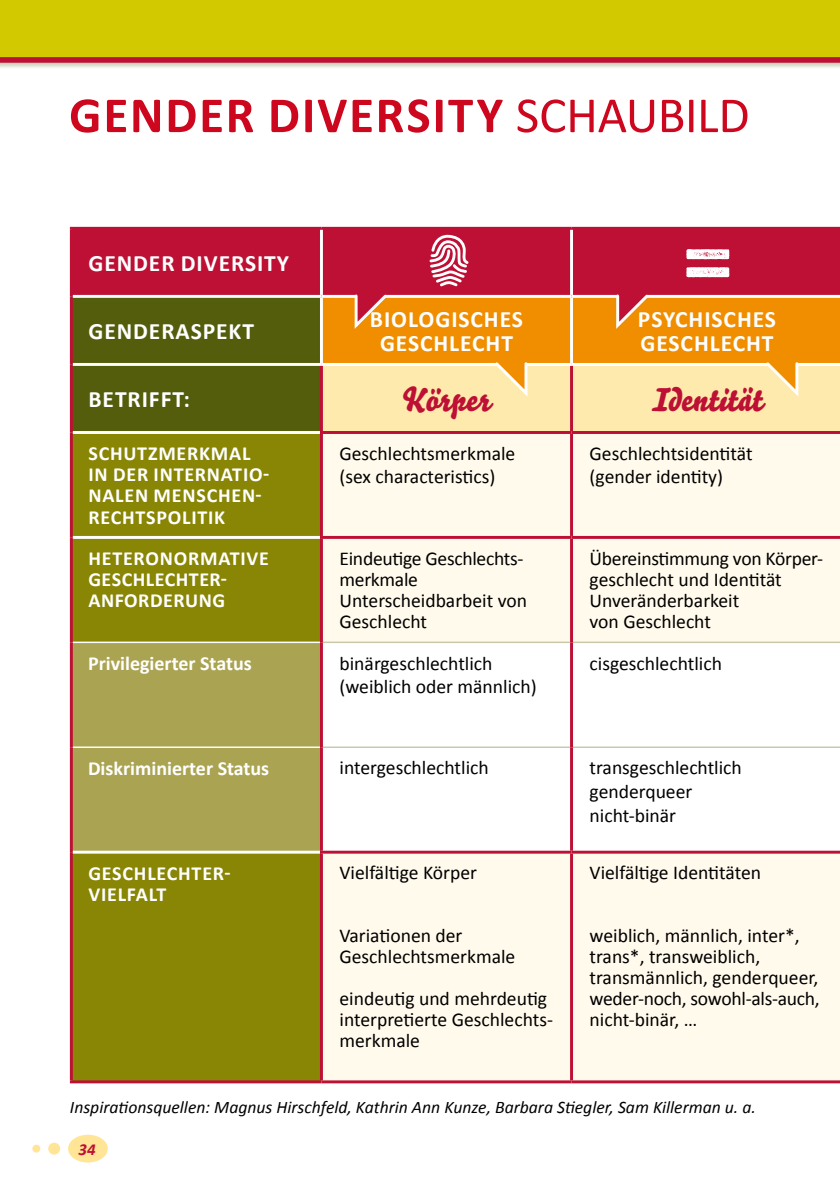
<style>
.page{position:relative;width:840px;height:1191px;background:#fff}
.page>*{position:absolute;margin:0;border:0;box-sizing:border-box;transform-origin:0 0}
.t1{font:91.8px "Veneer";color:#fff}
.t2{font:700 51px "Calibri";letter-spacing:.035em;color:#cd071e}
.t3{font:32.4px "Bello Pro";color:#bd1034}
.t4{font:700 23.6px/23.6px "Calibri";letter-spacing:.04em;color:#fff;text-align:center}
.t5{font:700 20px/21.2px "Calibri";letter-spacing:.04em;color:#fff}
.t6{font:700 20px "Calibri";color:#fff}
.t7{font:19.6px/21px "Calibri";color:#000}
.t8{font:italic 17.6px "Calibri";color:#000}
.t9{font:italic 700 16.8px "Calibri";color:#bd1034}
.s1{font-weight:400}
</style>
<div class="page">
<div style="left:0;top:0;width:839px;height:69px;background:#545d0c;opacity:.3"></div>
<svg style="left:0;top:0;width:839px;height:63px;background:#d0b805"></svg>
<div style="left:68px;top:1134px;width:40px;height:28px;background:#ffe595;border-radius:50%"></div>
<div style="left:48px;top:1142px;width:12px;height:12px;background:#ffe595;border-radius:50%"></div>
<div style="left:32px;top:1144px;width:8px;height:8px;background:#ffe595;border-radius:50%"></div>
<div style="left:73px;top:434px;width:247px;height:646px;background:#898505"></div>
<div style="left:323px;top:434px;width:516px;height:646px;background:#fffaec"></div>
<div style="left:73px;top:643px;width:247px;height:207px;background:#aaa452"></div>
<svg style="left:323px;top:643px;width:516px;height:207px"></svg>
<hr style="left:323px;top:641px;width:246px;height:2px;background:#c7c9a9">
<hr style="left:572px;top:641px;width:267px;height:2px;background:#c7c9a9">
<hr style="left:323px;top:746px;width:246px;height:2px;background:#c7c9a9">
<hr style="left:572px;top:746px;width:267px;height:2px;background:#c7c9a9">
<hr style="left:320px;top:536px;width:251px;height:3px;background:#bd1034">
<hr style="left:571px;top:536px;width:268px;height:3px;background:#bd1034">
<hr style="left:320px;top:850px;width:251px;height:3px;background:#bd1034">
<hr style="left:571px;top:850px;width:268px;height:3px;background:#bd1034">
<hr style="left:70px;top:227px;width:251px;height:3px;background:#bd1034">
<hr style="left:70px;top:230px;width:3px;height:66px;background:#bd1034">
<hr style="left:70px;top:296px;width:3px;height:68px;background:#bd1034">
<hr style="left:70px;top:364px;width:3px;height:68px;background:#bd1034">
<hr style="left:70px;top:432px;width:3px;height:105px;background:#bd1034">
<hr style="left:70px;top:537px;width:3px;height:105px;background:#bd1034">
<hr style="left:70px;top:642px;width:3px;height:105px;background:#bd1034">
<hr style="left:70px;top:747px;width:3px;height:105px;background:#bd1034">
<hr style="left:70px;top:852px;width:3px;height:228px;background:#bd1034">
<hr style="left:70px;top:1080px;width:251px;height:3px;background:#bd1034">
<hr style="left:321px;top:1080px;width:250px;height:3px;background:#bd1034">
<hr style="left:571px;top:1080px;width:268px;height:3px;background:#bd1034">
<hr style="left:73px;top:536px;width:247px;height:3px;background:#fff">
<hr style="left:73px;top:850px;width:247px;height:3px;background:#fff">
<hr style="left:73px;top:641px;width:247px;height:2px;background:#fff">
<hr style="left:73px;top:746px;width:247px;height:2px;background:#fff">
<hr style="left:569px;top:434px;width:3px;height:102px;background:#bd1034">
<hr style="left:839px;top:434px;width:1px;height:102px;background:#bd1034">
<hr style="left:569px;top:539px;width:3px;height:103px;background:#bd1034">
<hr style="left:839px;top:539px;width:1px;height:103px;background:#bd1034">
<hr style="left:569px;top:642px;width:3px;height:105px;background:#bd1034">
<hr style="left:839px;top:642px;width:1px;height:105px;background:#bd1034">
<hr style="left:569px;top:747px;width:3px;height:103px;background:#bd1034">
<hr style="left:839px;top:747px;width:1px;height:103px;background:#bd1034">
<hr style="left:569px;top:853px;width:3px;height:227px;background:#bd1034">
<hr style="left:839px;top:853px;width:1px;height:227px;background:#bd1034">
<hr style="left:320px;top:434px;width:3px;height:102px;background:#bd1034">
<hr style="left:320px;top:539px;width:3px;height:103px;background:#bd1034">
<hr style="left:320px;top:642px;width:3px;height:105px;background:#bd1034">
<hr style="left:320px;top:747px;width:3px;height:103px;background:#bd1034">
<hr style="left:320px;top:853px;width:3px;height:227px;background:#bd1034">
<svg style="left:71px;top:227px;width:769px;height:207px;background:#c37143"></svg>
<h2 class="t2" style="left:69px;top:84px;width:681px">GENDER DIVERSITY <span class="s1">SCHAUBILD</span></h2>
<p class="t4" style="left:88px;top:250px;width:202px">GENDER DIVERSITY</p>
<h1 class="t1" style="left:681px;top:207px;width:53px">=</h1>
<p class="t4" style="left:88px;top:318px;width:167px">GENDERASPEKT</p>
<p class="t4" style="left:370px;top:307px;width:154px">BIOLOGISCHES<br>GESCHLECHT</p>
<p class="t4" style="left:637px;top:307px;width:139px;text-align:left">PSYCHISCHES<br>GESCHLECHT</p>
<p class="t4" style="left:88px;top:386px;width:103px">BETRIFFT:</p>
<h3 class="t3" style="left:402px;top:376px;width:89px">Körper</h3>
<h3 class="t3" style="left:651px;top:376px;width:112px">Identität</h3>
<p class="t5" style="left:88px;top:442px;width:182px">SCHUTZMERKMAL<br>IN DER INTERNATIO-<br>NALEN MENSCHEN-<br>RECHTSPOLITIK</p>
<p class="t7" style="left:339px;top:440px;width:177px;line-height:23.6px">Geschlechtsmerkmale (sex characteristics)</p>
<p class="t7" style="left:589px;top:440px;width:164px;line-height:23.6px">Geschlechtsidentität (gender identity)</p>
<p class="t5" style="left:88px;top:547px;width:182px">HETERONORMATIVE<br>GESCHLECHTER-<br>ANFORDERUNG</p>
<p class="t7" style="left:339px;top:546px;width:189px">Eindeutige Geschlechts&shy;merkmale<br>Unterscheidbarbeit von<br>Geschlecht</p>
<p class="t7" style="left:589px;top:546px;width:235px">Übereinstimmung von Körper&shy;geschlecht und Identität<br>Unveränderbarkeit<br>von Geschlecht</p>
<p class="t6" style="left:88px;top:651px;width:165px">Privilegierter Status</p>
<p class="t7" style="left:339px;top:650px;width:199px;line-height:23.6px">binärgeschlechtlich (weiblich oder männlich)</p>
<p class="t7" style="left:589px;top:651px;width:134px">cisgeschlechtlich</p>
<p class="t6" style="left:88px;top:755px;width:183px">Diskriminierter Status</p>
<p class="t7" style="left:339px;top:756px;width:151px">intergeschlechtlich</p>
<p class="t7" style="left:589px;top:755px;width:154px;line-height:23.6px">transgeschlechtlich genderqueer nicht-binär</p>
<p class="t5" style="left:88px;top:861px;width:144px">GESCHLECHTER-<br>VIELFALT</p>
<p class="t7" style="left:339px;top:861px;width:139px">Vielfältige Körper</p>
<p class="t7" style="left:339px;top:924px;width:177px">Variationen der<br>Geschlechtsmerkmale</p>
<p class="t7" style="left:339px;top:987px;width:215px">eindeutig und mehrdeutig interpretierte Geschlechts&shy;merkmale</p>
<p class="t7" style="left:589px;top:861px;width:173px">Vielfältige Identitäten</p>
<p class="t7" style="left:589px;top:924px;width:231px">weiblich, männlich, inter*, trans*, transweiblich, transmännlich, genderqueer, weder-noch, sowohl-als-auch, nicht-binär, …</p>
<p class="t8" style="left:70px;top:1096px;width:687px">Inspirationsquellen: Magnus Hirschfeld, Kathrin Ann Kunze, Barbara Stiegler, Sam Killerman u. a.</p>
<p class="t9" style="left:79px;top:1139px;width:19px">34</p>
</div>
